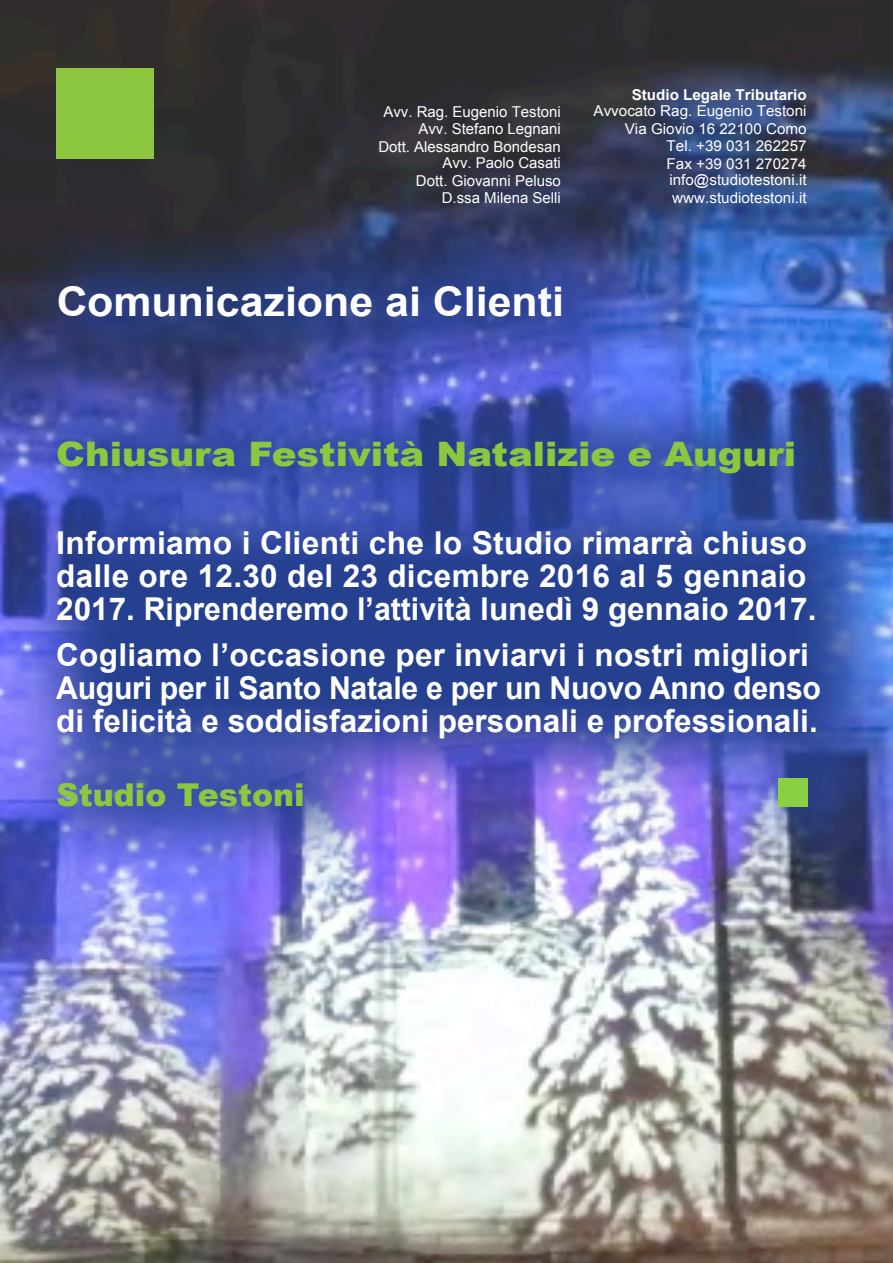
<style>
.page{position:relative;width:893px;height:1263px;background:#fff}
.page>*{position:absolute;margin:0;border:0;box-sizing:border-box;transform-origin:0 0}
.t1{font:700 40.95px "Arial";color:#fff;scale:1.05 1}
.t2{font:900 33.75px "Arial";color:#8dc73f;scale:1.1 1}
.t3{font:700 31.5px/33px "Arial";color:#fff}
.t4{font:900 31.5px "Arial";color:#8dc73f}
.t5{font:15px/18px "Arial";color:#fff;text-align:right}
.t6{font:700 15px "Arial";color:#fff}
</style>
<div class="page">
<img style="left:0;top:0;width:893px;height:1263px">
<div style="left:56px;top:68px;width:98px;height:90px;background:#8dc73f"></div>
<img style="left:6px;top:369px;width:887px;height:511px">
<div style="left:778px;top:778px;width:30px;height:28px;background:#89d142"></div>
<svg style="left:8px;top:213px;width:647px;height:177px;background:#35427e"></svg>
<p class="t5" style="left:383px;top:104px;width:179px;line-height:16.5px">Avv. Rag. Eugenio Testoni<br>Avv. Stefano Legnani</p>
<p class="t5" style="left:378px;top:138px;width:184px;line-height:16.5px">Dott. Alessandro Bondesan<br>Avv. Paolo Casati</p>
<p class="t5" style="left:416px;top:173px;width:147px;line-height:16.5px">Dott. Giovanni Peluso<br>D.ssa Milena Selli</p>
<p class="t6" style="left:632px;top:85px;width:176px">Studio Legale Tributario</p>
<p class="t5" style="left:593px;top:102px;width:215px">Avvocato Rag. Eugenio Testoni<br>Via Giovio 16 22100 Como</p>
<p class="t5" style="left:667px;top:137px;width:141px;text-align:left">Tel. +39 031 262257<br>Fax +39 031 270274</p>
<p class="t5" style="left:669px;top:171px;width:139px;text-align:left">info@studiotestoni.it www.studiotestoni.it</p>
<h1 class="t1" style="left:56px;top:274px;width:485px">Comunicazione ai Clienti</h1>
<p class="t2" style="left:56px;top:430px;width:674px">Chiusura Festività Natalizie e Auguri</p>
<p class="t3" style="left:56px;top:527px;width:762px">Informiamo i Clienti che lo Studio rimarrà chiuso dalle ore 12.30 del 23 dicembre 2016 al 5 gennaio<br>2017. Riprenderemo l’attività lunedì 9 gennaio 2017.</p>
<p class="t3" style="left:56px;top:639px;width:766px">Cogliamo l’occasione per inviarvi i nostri migliori<br>Auguri per il Santo Natale e per un Nuovo Anno denso di felicità e soddisfazioni personali e professionali.</p>
<p class="t4" style="left:56px;top:772px;width:250px">Studio Testoni</p>
</div>
